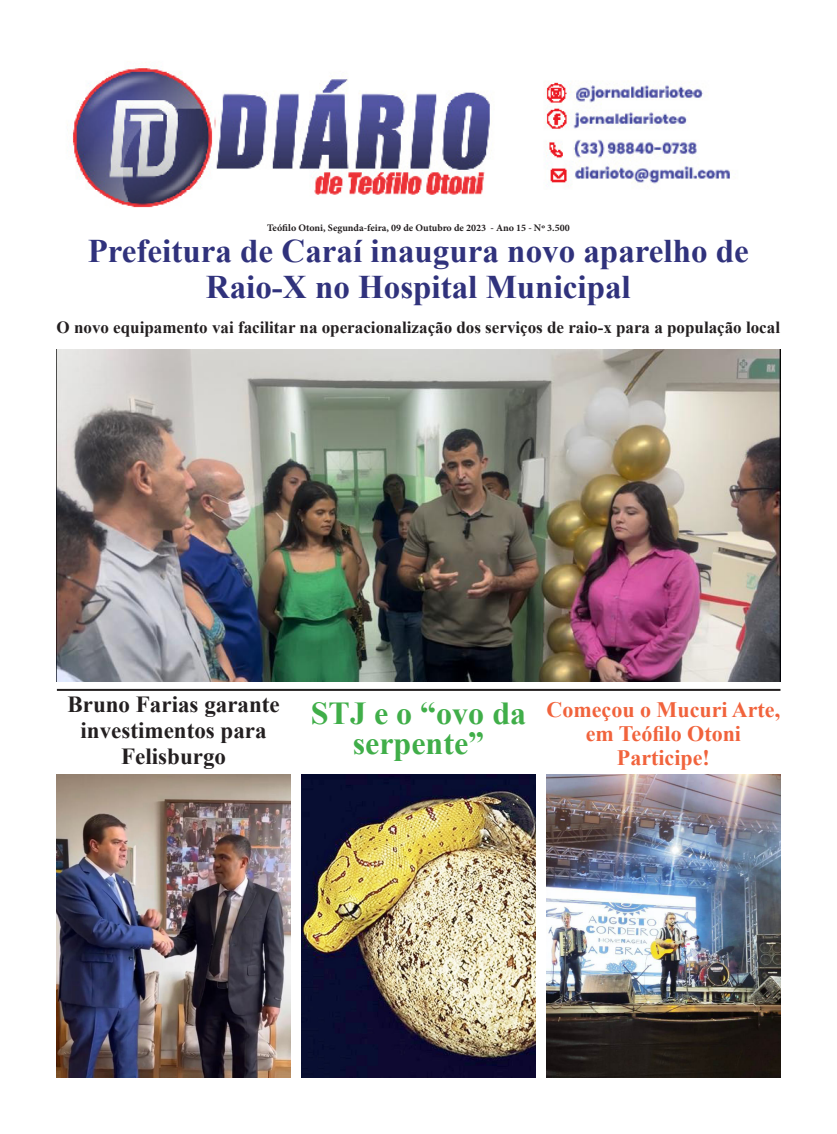
<style>
.page{position:relative;width:837px;height:1134px;background:#fff}
.page>*{position:absolute;margin:0;border:0;box-sizing:border-box;transform-origin:0 0}
.t1{font:700 33px/36px "Times New Roman";color:#30327c;text-align:center}
.t2{font:700 32px/30px "Times New Roman";color:#40ae49;text-align:center}
.t3{font:700 23px/26px "Times New Roman";color:#231f20;text-align:center}
.t4{font:700 22px/24px "Times New Roman";color:#f1633c;text-align:center}
.t5{font:700 17px "Times New Roman";color:#231f20}
.t6{font:700 10px "Minion Pro";color:#231f20}
</style>
<div class="page">
<hr style="left:57px;top:689px;width:723px;height:2px;background:#231f20">
<img style="left:72px;top:66px;width:659px;height:142px">
<img style="left:57px;top:775px;width:233px;height:302px">
<img style="left:301px;top:775px;width:234px;height:302px">
<img style="left:546px;top:775px;width:233px;height:302px">
<img style="left:57px;top:350px;width:722px;height:332px">
<p class="t6" style="left:267px;top:221px;width:304px">Teófilo Otoni, Segunda-feira, 09 de Outubro de 2023 - Ano 15 - Nº 3.500</p>
<p class="t1" style="left:88px;top:232px;width:662px">Prefeitura de Caraí inaugura novo aparelho de<br>Raio-X no Hospital Municipal</p>
<p class="t5" style="left:57px;top:316px;width:724px">O novo equipamento vai facilitar na operacionalização dos serviços de raio-x para a população local</p>
<p class="t3" style="left:67px;top:691px;width:214px">Bruno Farias garante investimentos para</p>
<p class="t3" style="left:121px;top:743px;width:106px">Felisburgo</p>
<p class="t2" style="left:311px;top:698px;width:217px">STJ e o “ovo da serpente”</p>
<p class="t4" style="left:546px;top:697px;width:235px">Começou o Mucuri Arte, em Teófilo Otoni</p>
<p class="t4" style="left:616px;top:745px;width:94px">Participe!</p>
</div>
